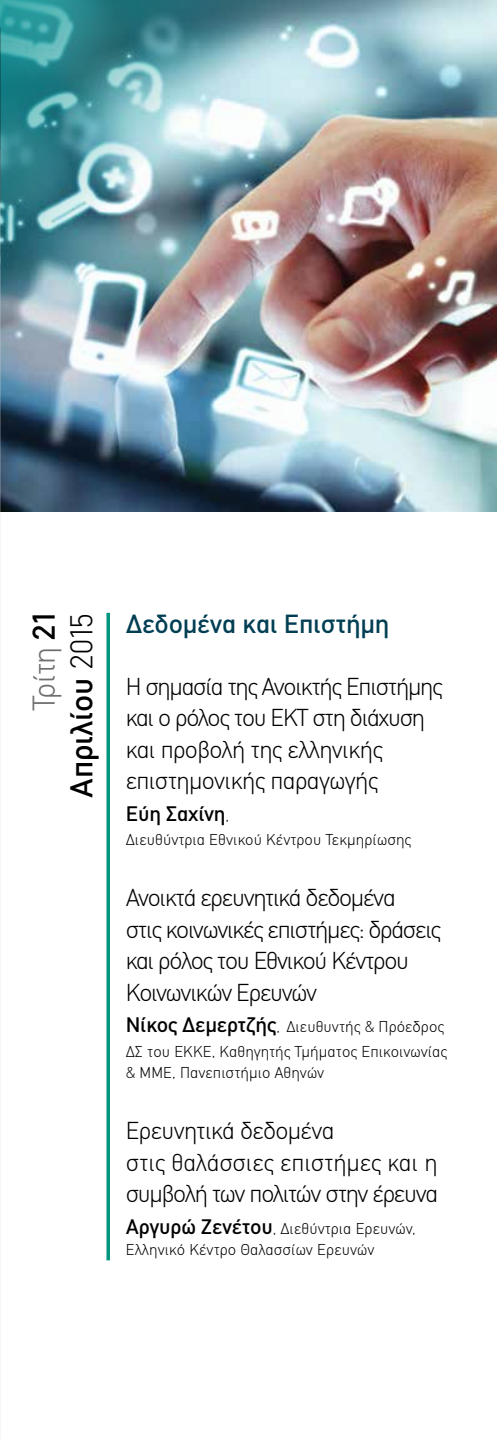
<style>
.page{position:relative;width:497px;height:1439px;background:#fff}
.page>*{position:absolute;margin:0;border:0;box-sizing:border-box;transform-origin:0 0}
.t1{font:500 31.5px/37.8px "CFDIN Std";letter-spacing:-.01em;color:#000;text-align:right}
.t2{font:500 26.25px "CFDIN Std";letter-spacing:-.01em;color:#003e53}
.t3{font:300 24.5px/31.5px "CFDIN Std";letter-spacing:-.05em;color:#000}
.t4{font:300 24.5px/31.5px "CFDIN Std";letter-spacing:-.025em;color:#000}
.t5{font:500 21px "CFDIN Std";letter-spacing:-.01em;color:#000}
.t6{font:300 15.75px/24.5px "CFDIN Std";letter-spacing:.005em;color:#000}
.s1{font-weight:300;color:#6d6e71}
.s2{font-weight:300}
.s3{font-weight:300;font-size:15.75px}
.s4{font-weight:500;font-size:21px}
</style>
<div class="page">
<svg style="left:106px;top:613px;width:4px;height:647px;background:#1fa18e"></svg>
<img style="left:0;top:0;width:496px;height:511px">
<p class="t1" style="left:24px;top:797px;width:186px;rotate:-90deg"><span class="s1">Τρίτη</span> 21<br>Απριλίου <span class="s2">2015</span></p>
<p class="t2" style="left:126px;top:609px;width:265px">Δεδομένα και Επιστήμη</p>
<p class="t3" style="left:126px;top:670px;width:318px">Η σημασία της Ανοικτής Επιστήμης και ο ρόλος του ΕΚΤ στη διάχυση και προβολή της ελληνικής επιστημονικής παραγωγής</p>
<p class="t5" style="left:126px;top:801px;width:105px">Εύη Σαχίνη<span class="s3">,</span></p>
<p class="t6" style="left:126px;top:827px;width:287px">Διευθύντρια Εθνικού Κέντρου Τεκμηρίωσης</p>
<p class="t3" style="left:126px;top:882px;width:316px">Ανοικτά ερευνητικά δεδομένα<br>στις κοινωνικές επιστήμες: δράσεις και ρόλος του Εθνικού Κέντρου<br>Κοινωνικών Ερευνών</p>
<p class="t6" style="left:126px;top:1014px;width:322px"><span class="s4">Νίκος Δεμερτζής</span>, Διευθυντής &amp; Πρόεδρος<br>ΔΣ του ΕΚΚΕ, Καθηγητής Τμήματος Επικοινωνίας</p>
<p class="t6" style="left:126px;top:1060px;width:200px">&amp; ΜΜΕ, Πανεπιστήμιο Αθηνών</p>
<p class="t4" style="left:126px;top:1115px;width:313px">Ερευνητικά δεδομένα<br>στις θαλάσσιες επιστήμες και η συμβολή των πολιτών στην έρευνα</p>
<p class="t6" style="left:126px;top:1217px;width:291px;line-height:21px"><span class="s4">Αργυρώ Ζενέτου</span>, Διεθύντρια Ερευνών,<br>Ελληνικό Κέντρο Θαλασσίων Ερευνών</p>
</div>
